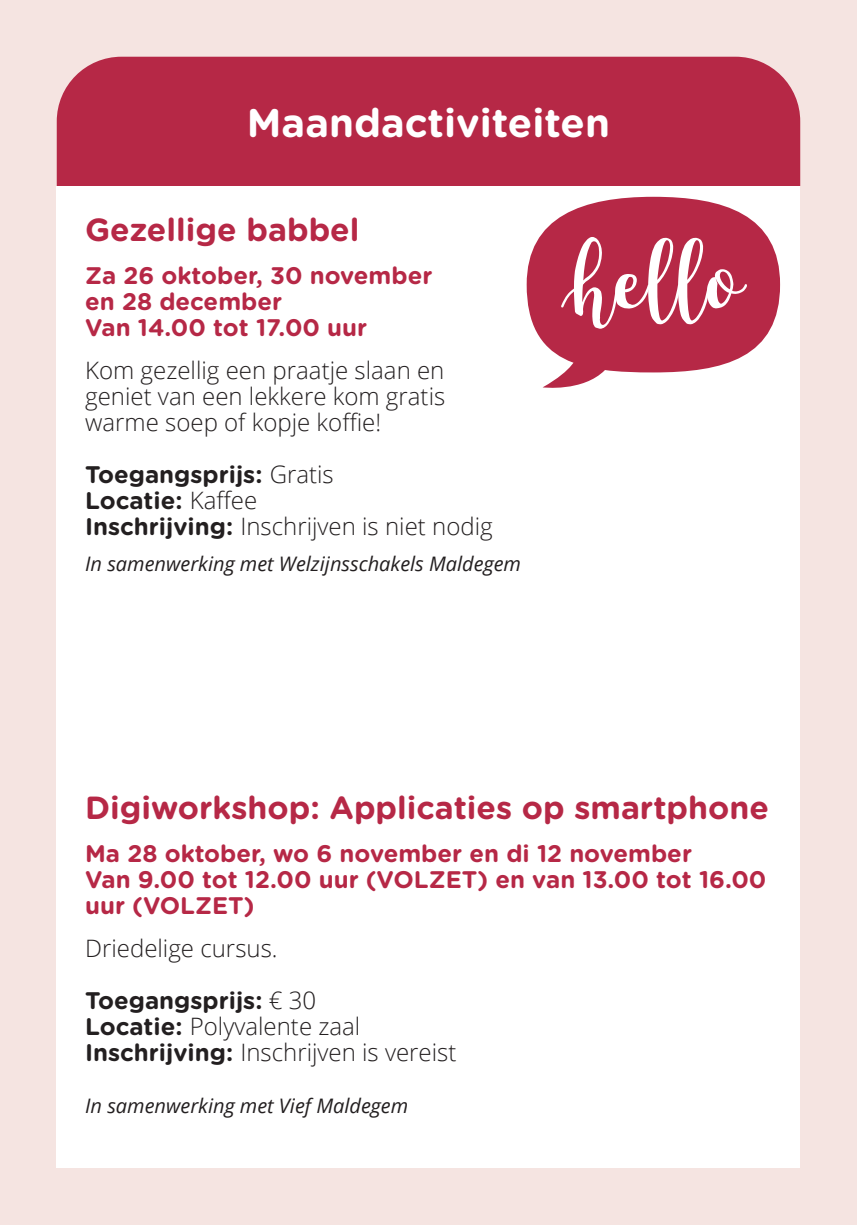
<style>
.page{position:relative;width:857px;height:1225px;background:#fff}
.page>*{position:absolute;margin:0;border:0;box-sizing:border-box;transform-origin:0 0}
.t1{font:700 40px "Gotham Rounded";color:#fff}
.t2{font:700 32px "Gotham Rounded";color:#b62846}
.t3{font:300 24px/26px "Open Sans";color:#231f20;text-align:justify}
.t4{font:700 24px/26px "Gotham Rounded";color:#b62846}
.t5{font:700 24px/26px "Gotham Rounded";color:#231f20}
.t6{font:italic 20px "Open Sans";color:#231f20}
.s1{font-family:"Open Sans";font-weight:300}
.s2{font-family:"Gotham Rounded";font-weight:700}
</style>
<div class="page">
<div style="left:0;top:0;width:856px;height:1225px;background:#f5e4e1"></div>
<hr style="left:856px;top:0;width:1px;height:1225px;background:#f5e4e1">
<div style="left:57px;top:57px;width:742px;height:129px;background:#b62846"></div>
<div style="left:57px;top:187px;width:742px;height:981px;background:#fff"></div>
<div style="left:526px;top:197px;width:253px;height:175px;background:#b62846;border-radius:50%"></div>
<svg style="left:542px;top:348px;width:84px;height:40px"></svg>
<svg style="left:561px;top:237px;width:185px;height:92px"></svg>
<h1 class="t1" style="left:247px;top:94px;width:364px">Maandactiviteiten</h1>
<h2 class="t2" style="left:85px;top:206px;width:276px">Gezellige babbel</h2>
<p class="t4" style="left:85px;top:261px;width:348px">Za 26 oktober, 30 november en 28 december<br>Van 14.00 tot 17.00 uur</p>
<p class="t3" style="left:85px;top:356px;width:361px">Kom gezellig een praatje slaan en geniet van een lekkere kom gratis warme soep of kopje koffie!</p>
<p class="t5" style="left:85px;top:460px;width:250px">Toegangsprijs: <span class="s1">Gratis<br></span>Locatie: <span class="s1">Kaffee</span></p>
<p class="t3" style="left:85px;top:512px;width:409px"><span class="s2">Inschrijving:</span> Inschrijven is niet nodig</p>
<p class="t6" style="left:85px;top:550px;width:437px">In samenwerking met Welzijnsschakels Maldegem</p>
<h2 class="t2" style="left:85px;top:784px;width:685px">Digiworkshop: Applicaties op smartphone</h2>
<p class="t4" style="left:85px;top:839px;width:682px">Ma 28 oktober, wo 6 november en di 12 november<br>Van 9.00 tot 12.00 uur (VOLZET) en van 13.00 tot 16.00 uur (VOLZET)</p>
<p class="t3" style="left:85px;top:934px;width:194px">Driedelige cursus.</p>
<p class="t5" style="left:85px;top:986px;width:232px">Toegangsprijs: <span class="s1">€ 30</span></p>
<p class="t3" style="left:85px;top:1012px;width:372px"><span class="s2">Locatie:</span> Polyvalente zaal<br><span class="s2">Inschrijving:</span> Inschrijven is vereist</p>
<p class="t6" style="left:85px;top:1092px;width:324px">In samenwerking met Vief Maldegem</p>
</div>
